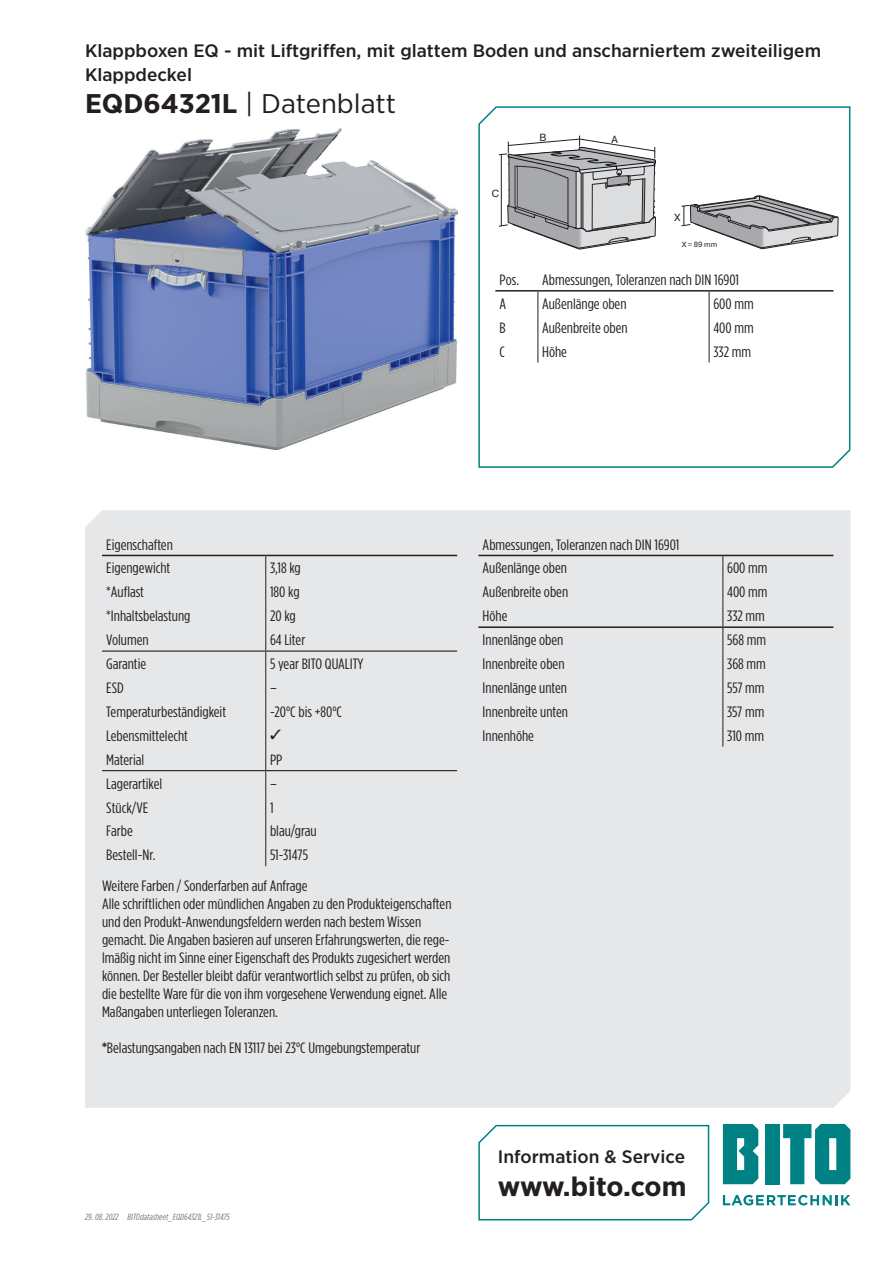
<style>
.page{position:relative;width:893px;height:1263px;background:#fff}
.page>*{position:absolute;margin:0;border:0;box-sizing:border-box;transform-origin:0 0}
.t1{font:27px "Gotham Narrow";color:#231f20;scale:1.1 1}
.t2{font:700 27px "Gotham Narrow";letter-spacing:-.015em;color:#231f20;scale:1.1 1}
.t3{font:500 18px/24px "Gotham Narrow";color:#231f20;scale:1.1 1}
.t4{font:15px/18px "Gotham Condensed";color:#231f20;scale:1.1 1}
.t5{font:10.35px "Bito Pragmatica";color:#231f20}
.t6{font:italic 9px "Gotham Condensed";color:#76787b;scale:1.1 1}
.t7{font:7.35px "Bito Pragmatica";color:#231f20}
.s1{font-weight:700}
</style>
<div class="page">
<div style="left:85px;top:510px;width:765px;height:598px;background:#e6e7e9"></div>
<svg style="left:723px;top:1195px;width:127px;height:10px"></svg>
<div style="left:765px;top:1124px;width:15px;height:60px;background:#008183"></div>
<svg style="left:723px;top:1124px;width:35px;height:60px;background:#1e8f91"></svg>
<svg style="left:783px;top:1124px;width:67px;height:60px"></svg>
<svg style="left:478px;top:1124px;width:232px;height:97px"></svg>
<svg style="left:478px;top:106px;width:373px;height:362px"></svg>
<hr style="left:102px;top:555px;width:164px;height:1px;background:#231f20">
<hr style="left:266px;top:555px;width:191px;height:1px;background:#231f20">
<hr style="left:102px;top:650px;width:164px;height:2px;background:#231f20">
<hr style="left:266px;top:650px;width:191px;height:2px;background:#231f20">
<hr style="left:102px;top:770px;width:164px;height:1px;background:#231f20">
<hr style="left:266px;top:770px;width:191px;height:1px;background:#231f20">
<hr style="left:478px;top:555px;width:245px;height:1px;background:#231f20">
<hr style="left:723px;top:555px;width:110px;height:1px;background:#231f20">
<hr style="left:478px;top:626px;width:245px;height:2px;background:#231f20">
<hr style="left:723px;top:626px;width:110px;height:2px;background:#231f20">
<svg style="left:722px;top:556px;width:1px;height:191px"></svg>
<img style="left:85px;top:129px;width:372px;height:320px">
<svg style="left:682px;top:163px;width:157px;height:88px"></svg>
<hr style="left:495px;top:290px;width:43px;height:2px;background:#231f20">
<hr style="left:538px;top:290px;width:171px;height:2px;background:#231f20">
<hr style="left:709px;top:290px;width:124px;height:2px;background:#231f20">
<svg style="left:499px;top:136px;width:157px;height:433px"></svg>
<svg style="left:709px;top:292px;width:1px;height:70px"></svg>
<svg style="left:265px;top:556px;width:16px;height:310px;background:#d8d9da"></svg>
<p class="t3" style="left:85px;top:38px;width:671px">Klappboxen EQ - mit Liftgriffen, mit glattem Boden und anscharniertem zweiteiligem<br>Klappdeckel</p>
<h1 class="t1" style="left:85px;top:87px;width:284px"><span class="s1">EQD64321L</span> | Datenblatt</h1>
<p class="t5" style="left:492px;top:187px;width:9px">C</p>
<p class="t5" style="left:539px;top:131px;width:9px">B</p>
<p class="t5" style="left:611px;top:133px;width:8px">A</p>
<p class="t5" style="left:674px;top:211px;width:7px">X</p>
<p class="t7" style="left:682px;top:240px;width:36px">X = 89 mm</p>
<p class="t4" style="left:500px;top:270px;width:19px">Pos.</p>
<p class="t4" style="left:542px;top:270px;width:180px">Abmessungen, Toleranzen nach DIN 16901</p>
<p class="t4" style="left:500px;top:294px;width:8px">A</p>
<p class="t4" style="left:542px;top:294px;width:78px">Außenlänge oben</p>
<p class="t4" style="left:713px;top:294px;width:38px">600 mm</p>
<p class="t4" style="left:500px;top:318px;width:7px">B</p>
<p class="t4" style="left:542px;top:318px;width:79px">Außenbreite oben</p>
<p class="t4" style="left:713px;top:318px;width:38px">400 mm</p>
<p class="t4" style="left:500px;top:342px;width:6px">C</p>
<p class="t4" style="left:542px;top:342px;width:24px">Höhe</p>
<p class="t4" style="left:713px;top:342px;width:36px">332 mm</p>
<p class="t4" style="left:106px;top:532px;width:62px;line-height:23.9px">Eigenschaften<br>Eigengewicht</p>
<p class="t4" style="left:270px;top:559px;width:30px">3,18 kg</p>
<p class="t4" style="left:106px;top:583px;width:36px">*Auflast</p>
<p class="t4" style="left:270px;top:583px;width:28px">180 kg</p>
<p class="t4" style="left:106px;top:607px;width:78px">*Inhaltsbelastung</p>
<p class="t4" style="left:270px;top:607px;width:25px">20 kg</p>
<p class="t4" style="left:106px;top:631px;width:40px">Volumen</p>
<p class="t4" style="left:270px;top:631px;width:34px">64 Liter</p>
<p class="t4" style="left:106px;top:655px;width:38px">Garantie</p>
<p class="t4" style="left:270px;top:655px;width:86px">5 year BITO QUALITY</p>
<p class="t4" style="left:106px;top:679px;width:17px">ESD</p>
<p class="t4" style="left:270px;top:679px;width:8px">–</p>
<p class="t4" style="left:106px;top:702px;width:110px">Temperaturbeständigkeit</p>
<p class="t4" style="left:270px;top:702px;width:67px">-20°C bis +80°C</p>
<p class="t4" style="left:106px;top:726px;width:76px">Lebensmittelecht</p>
<p class="t4" style="left:106px;top:750px;width:36px">Material</p>
<p class="t4" style="left:270px;top:750px;width:13px">PP</p>
<p class="t4" style="left:106px;top:774px;width:52px">Lagerartikel</p>
<p class="t4" style="left:270px;top:774px;width:8px">–</p>
<p class="t4" style="left:106px;top:798px;width:40px">Stück/VE</p>
<p class="t4" style="left:270px;top:798px;width:5px">1</p>
<p class="t4" style="left:106px;top:822px;width:26px">Farbe</p>
<p class="t4" style="left:270px;top:822px;width:44px">blau/grau</p>
<p class="t4" style="left:106px;top:846px;width:46px">Bestell-Nr.</p>
<p class="t4" style="left:270px;top:846px;width:36px">51-31475</p>
<p class="t4" style="left:102px;top:876px;width:319px">Weitere Farben / Sonderfarben auf Anfrage<br>Alle schriftlichen oder mündlichen Angaben zu den Produkteigenschaften und den Produkt-Anwendungsfeldern werden nach bestem Wissen gemacht. Die Angaben basieren auf unseren Erfahrungswerten, die rege&shy;lmäßig nicht im Sinne einer Eigenschaft des Produkts zugesichert werden können. Der Besteller bleibt dafür verantwortlich selbst zu prüfen, ob sich die bestellte Ware für die von ihm vorgesehene Verwendung eignet. Alle Maßangaben unterliegen Toleranzen.</p>
<p class="t4" style="left:102px;top:1038px;width:291px"><span class="s1">*</span>Belastungsangaben nach EN 13117 bei 23°C Umgebungstemperatur</p>
<p class="t4" style="left:483px;top:532px;width:180px;line-height:23.9px">Abmessungen, Toleranzen nach DIN 16901<br>Außenlänge oben</p>
<p class="t4" style="left:727px;top:559px;width:38px">600 mm</p>
<p class="t4" style="left:483px;top:583px;width:79px">Außenbreite oben</p>
<p class="t4" style="left:727px;top:583px;width:38px">400 mm</p>
<p class="t4" style="left:483px;top:607px;width:24px">Höhe</p>
<p class="t4" style="left:727px;top:607px;width:36px">332 mm</p>
<p class="t4" style="left:483px;top:631px;width:75px">Innenlänge oben</p>
<p class="t4" style="left:727px;top:631px;width:37px">568 mm</p>
<p class="t4" style="left:483px;top:655px;width:76px">Innenbreite oben</p>
<p class="t4" style="left:727px;top:655px;width:37px">368 mm</p>
<p class="t4" style="left:483px;top:679px;width:78px">Innenlänge unten</p>
<p class="t4" style="left:727px;top:679px;width:36px">557 mm</p>
<p class="t4" style="left:483px;top:702px;width:79px">Innenbreite unten</p>
<p class="t4" style="left:727px;top:702px;width:35px">357 mm</p>
<p class="t4" style="left:483px;top:726px;width:48px">Innenhöhe</p>
<p class="t4" style="left:727px;top:726px;width:35px">310 mm</p>
<p class="t6" style="left:85px;top:1212px;width:32px">29. 08. 2022</p>
<p class="t6" style="left:128px;top:1212px;width:94px">BITOdatasheet_EQD64321L_51-31475</p>
<p class="t3" style="left:498px;top:1144px;width:172px">Information &amp; Service</p>
<h1 class="t2" style="left:498px;top:1169px;width:173px">www.bito.com</h1>
</div>
